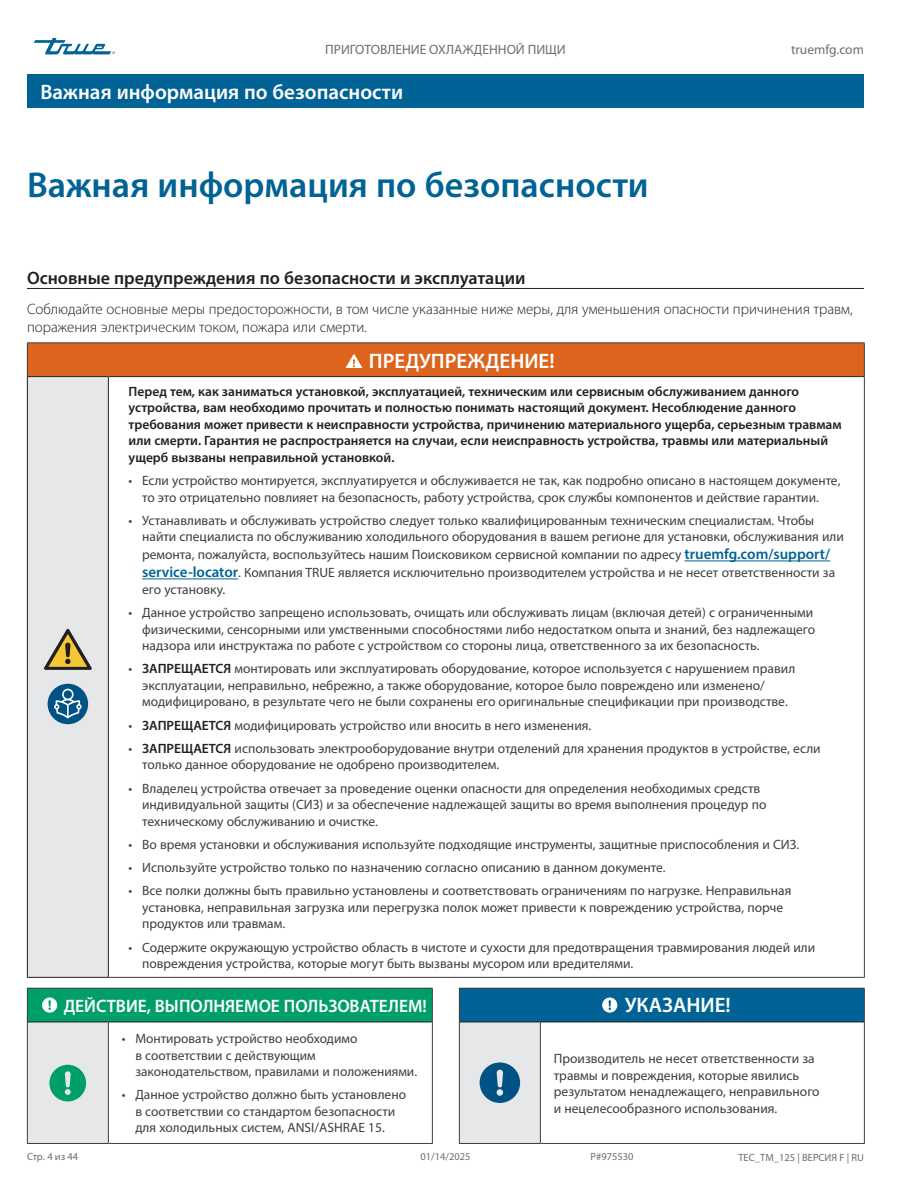
<style>
.page{position:relative;width:918px;height:1188px;background:#fff}
.page>*{position:absolute;margin:0;border:0;box-sizing:border-box;transform-origin:0 0}
.Table_text{font:600 36px "Myriad Pro";color:#016395}
.Title_bar_Page_header{font:600 21px "Myriad Pro";color:#fff}
.Table_title_bar{font:600 21px "Myriad Pro";color:#fff}
.Subhead_underscore_H1{font:600 18px "Myriad Pro";color:#231f20}
.Table_title_bar-2{font:600 18px "Myriad Pro";color:#fff}
.Body_Text_light_Normal{font:300 15px/18px "Myriad Pro";color:#231f20}
.Table_text-2{font:13.5px/16.5px "Myriad Pro";color:#3e3e3f}
.Table_text_BOLD{font:600 13.5px/16.5px "Myriad Pro";color:#231f20}
.t1{font:13.5px "Myriad Pro";color:#6c6d70}
.t2{font:10.5px "Myriad Pro";color:#6c6d70}
.s1{font-weight:600;font-size:15px;color:#016395}
.s2{font-weight:600;color:#231f20}
</style>
<div class="page">
<svg style="left:34px;top:38px;width:81px;height:16px"></svg>
<div style="left:27px;top:74px;width:837px;height:34px;background:#016395"></div>
<div style="left:27px;top:343px;width:837px;height:34px;background:#dc641c"></div>
<div style="left:27px;top:377px;width:81px;height:600px;background:#e6e7e9"></div>
<hr style="left:27px;top:342px;width:81px;height:1px;background:#3e3e3f">
<hr style="left:27px;top:343px;width:1px;height:33px;background:#3e3e3f">
<hr style="left:108px;top:342px;width:757px;height:1px;background:#3e3e3f">
<hr style="left:864px;top:343px;width:1px;height:34px;background:#3e3e3f">
<hr style="left:864px;top:377px;width:1px;height:600px;background:#3e3e3f">
<hr style="left:109px;top:977px;width:756px;height:1px;background:#3e3e3f">
<hr style="left:108px;top:376px;width:756px;height:1px;background:#231f20">
<hr style="left:27px;top:376px;width:81px;height:1px;background:#231f20">
<hr style="left:27px;top:377px;width:1px;height:600px;background:#231f20">
<hr style="left:108px;top:377px;width:1px;height:600px;background:#231f20">
<hr style="left:27px;top:977px;width:82px;height:1px;background:#231f20">
<svg style="left:345px;top:354px;width:18px;height:14px"></svg>
<svg style="left:44px;top:629px;width:48px;height:41px"></svg>
<div style="left:48px;top:684px;width:40px;height:40px;background:#005285;border-radius:50%"></div>
<svg style="left:54px;top:689px;width:28px;height:29px"></svg>
<hr style="left:685px;top:561px;width:145px;height:1px;background:#016395">
<hr style="left:142px;top:579px;width:96px;height:1px;background:#016395">
<hr style="left:27px;top:288px;width:837px;height:1px;background:#231f20">
<div style="left:27px;top:988px;width:405px;height:34px;background:#009f68"></div>
<div style="left:27px;top:1022px;width:81px;height:121px;background:#e6e7e9"></div>
<hr style="left:27px;top:988px;width:81px;height:1px;background:#3e3e3f">
<hr style="left:27px;top:989px;width:1px;height:33px;background:#3e3e3f">
<hr style="left:108px;top:988px;width:325px;height:1px;background:#3e3e3f">
<hr style="left:432px;top:989px;width:1px;height:33px;background:#3e3e3f">
<hr style="left:27px;top:1022px;width:1px;height:121px;background:#3e3e3f">
<hr style="left:108px;top:1022px;width:1px;height:121px;background:#3e3e3f">
<hr style="left:432px;top:1022px;width:1px;height:121px;background:#3e3e3f">
<hr style="left:27px;top:1143px;width:81px;height:1px;background:#3e3e3f">
<hr style="left:108px;top:1143px;width:325px;height:1px;background:#3e3e3f">
<hr style="left:28px;top:1022px;width:80px;height:1px;background:#231f20">
<hr style="left:108px;top:1022px;width:324px;height:1px;background:#231f20">
<svg style="left:42px;top:997px;width:15px;height:16px"></svg>
<svg style="left:49px;top:1065px;width:37px;height:36px"></svg>
<div style="left:459px;top:988px;width:405px;height:34px;background:#016395"></div>
<div style="left:459px;top:1022px;width:81px;height:121px;background:#e6e7e9"></div>
<hr style="left:459px;top:988px;width:81px;height:1px;background:#3e3e3f">
<hr style="left:459px;top:989px;width:1px;height:33px;background:#3e3e3f">
<hr style="left:540px;top:988px;width:325px;height:1px;background:#3e3e3f">
<hr style="left:864px;top:989px;width:1px;height:33px;background:#3e3e3f">
<hr style="left:459px;top:1022px;width:1px;height:121px;background:#3e3e3f">
<hr style="left:540px;top:1022px;width:1px;height:121px;background:#3e3e3f">
<hr style="left:864px;top:1022px;width:1px;height:121px;background:#3e3e3f">
<hr style="left:459px;top:1143px;width:81px;height:1px;background:#3e3e3f">
<hr style="left:540px;top:1143px;width:325px;height:1px;background:#3e3e3f">
<hr style="left:460px;top:1022px;width:80px;height:1px;background:#231f20">
<hr style="left:540px;top:1022px;width:324px;height:1px;background:#231f20">
<svg style="left:602px;top:997px;width:15px;height:16px"></svg>
<svg style="left:480px;top:1062px;width:40px;height:41px"></svg>
<p class="t1" style="left:325px;top:42px;width:242px">ПРИГОТОВЛЕНИЕ ОХЛАЖДЕННОЙ ПИЩИ</p>
<p class="t1" style="left:791px;top:42px;width:74px">truemfg.com</p>
<p class="Title_bar_Page_header" style="left:40px;top:79px;width:364px">Важная информация по безопасности</p>
<p class="Table_text" style="left:27px;top:162px;width:623px">Важная информация по безопасности</p>
<p class="Subhead_underscore_H1" style="left:27px;top:266px;width:500px">Основные предупреждения по безопасности и эксплуатации</p>
<p class="Body_Text_light_Normal" style="left:27px;top:300px;width:827px">Соблюдайте основные меры предосторожности, в том числе указанные ниже меры, для уменьшения опасности причинения травм, поражения электрическим током, пожара или смерти.</p>
<p class="Table_title_bar" style="left:369px;top:347px;width:187px">ПРЕДУПРЕЖДЕНИЕ!</p>
<p class="Table_text_BOLD" style="left:129px;top:383px;width:715px">Перед тем, как заниматься установкой, эксплуатацией, техническим или сервисным обслуживанием данного устройства, вам необходимо прочитать и полностью понимать настоящий документ. Несоблюдение данного требования может привести к неисправности устройства, причинению материального ущерба, серьезным травмам или смерти. Гарантия не распространяется на случаи, если неисправность устройства, травмы или материальный ущерб вызваны неправильной установкой.</p>
<p class="Table_text-2" style="left:129px;top:472px;width:713px;text-align:center">• Если устройство монтируется, эксплуатируется и обслуживается не так, как подробно описано в настоящем документе, то это отрицательно повлияет на безопасность, работу устройства, срок службы компонентов и действие гарантии.</p>
<p class="Table_text-2" style="left:142px;top:512px;width:703px;text-indent:-14px">• Устанавливать и обслуживать устройство следует только квалифицированным техническим специалистам. Чтобы найти специалиста по обслуживанию холодильного оборудования в вашем регионе для установки, обслуживания или</p>
<p class="Table_text-2" style="left:142px;top:546px;width:695px;line-height:18px">ремонта, пожалуйста, воспользуйтесь нашим Поисковиком сервисной компании по адресу <span class="s1">truemfg.com/support/ service-locator</span>. Компания TRUE является исключительно производителем устройства и не несет ответственности за</p>
<p class="Table_text-2" style="left:142px;top:581px;width:85px">его установку.</p>
<p class="Table_text-2" style="left:142px;top:604px;width:675px;text-indent:-14px">• Данное устройство запрещено использовать, очищать или обслуживать лицам (включая детей) с ограниченными физическими, сенсорными или умственными способностями либо недостатком опыта и знаний, без надлежащего надзора или инструктажа по работе с устройством со стороны лица, ответственного за их безопасность.</p>
<p class="Table_text-2" style="left:142px;top:660px;width:655px;text-indent:-14px">• <span class="s2">ЗАПРЕЩАЕТСЯ</span> монтировать или эксплуатировать оборудование, которое используется с нарушением правил эксплуатации, неправильно, небрежно, а также оборудование, которое было повреждено или изменено/ модифицировано, в результате чего не были сохранены его оригинальные спецификации при производстве.</p>
<p class="Table_text-2" style="left:129px;top:717px;width:464px">• <span class="s2">ЗАПРЕЩАЕТСЯ</span> модифицировать устройство или вносить в него изменения.</p>
<p class="Table_text-2" style="left:142px;top:740px;width:680px;text-indent:-14px">• <span class="s2">ЗАПРЕЩАЕТСЯ</span> использовать электрооборудование внутри отделений для хранения продуктов в устройстве, если только данное оборудование не одобрено производителем.</p>
<p class="Table_text-2" style="left:142px;top:780px;width:626px;text-indent:-14px">• Владелец устройства отвечает за проведение оценки опасности для определения необходимых средств индивидуальной защиты (СИЗ) и за обеспечение надлежащей защиты во время выполнения процедур по техническому обслуживанию и очистке.</p>
<p class="Table_text-2" style="left:129px;top:836px;width:672px">• Во время установки и обслуживания используйте подходящие инструменты, защитные приспособления и СИЗ.</p>
<p class="Table_text-2" style="left:129px;top:859px;width:539px">• Используйте устройство только по назначению согласно описанию в данном документе.</p>
<p class="Table_text-2" style="left:142px;top:882px;width:651px;text-indent:-14px">• Все полки должны быть правильно установлены и соответствовать ограничениям по нагрузке. Неправильная установка, неправильная загрузка или перегрузка полок может привести к повреждению устройства, порче продуктов или травмам.</p>
<p class="Table_text-2" style="left:142px;top:939px;width:675px;text-indent:-14px">• Содержите окружающую устройство область в чистоте и сухости для предотвращения травмирования людей или повреждения устройства, которые могут быть вызваны мусором или вредителями.</p>
<p class="Table_title_bar-2" style="left:64px;top:995px;width:365px">ДЕЙСТВИЕ, ВЫПОЛНЯЕМОЕ ПОЛЬЗОВАТЕЛЕМ!</p>
<p class="Table_text-2" style="left:135px;top:1030px;width:283px;text-indent:-14px">• Монтировать устройство необходимо<br>в соответствии с действующим законодательством, правилами и положениями.</p>
<p class="Table_text-2" style="left:122px;top:1086px;width:286px;text-align:center">• Данное устройство должно быть установлено в соответствии со стандартом безопасности для холодильных систем, ANSI/ASHRAE 15.</p>
<p class="Table_title_bar" style="left:625px;top:992px;width:108px">УКАЗАНИЕ!</p>
<p class="Table_text-2" style="left:554px;top:1050px;width:267px">Производитель не несет ответственности за травмы и повреждения, которые явились результатом ненадлежащего, неправильного и нецелесообразного использования.</p>
<p class="t2" style="left:27px;top:1150px;width:53px">Стр. 4 из 44</p>
<p class="t2" style="left:420px;top:1150px;width:52px">01/14/2025</p>
<p class="t2" style="left:591px;top:1150px;width:45px">P#975530</p>
<p class="t2" style="left:738px;top:1151px;width:127px">TEC_TM_125 | ВЕРСИЯ F | RU</p>
</div>
